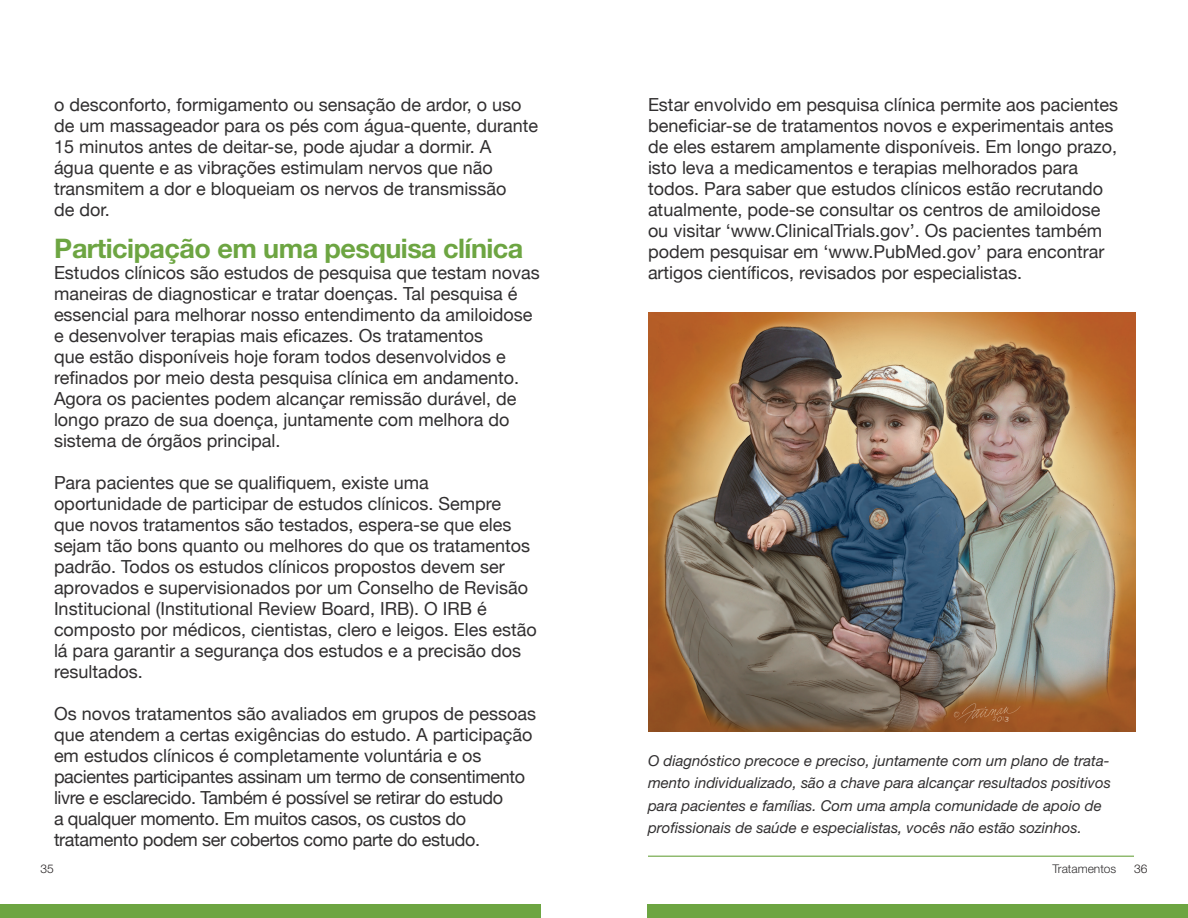
<style>
.page{position:relative;width:1188px;height:918px;background:#fff}
.page>*{position:absolute;margin:0;border:0;box-sizing:border-box;transform-origin:0 0}
.t1{font:700 27px "Helvetica Neue";letter-spacing:-.02em;color:#6da542}
.t2{font:18px/21px "Helvetica Neue";color:#312f30}
.t3{font:18px/21px "Helvetica Neue";letter-spacing:-.02em;color:#312f30}
.t4{font:italic 15px/22.5px "Helvetica Neue";color:#312f30}
.t5{font:300 12px "Helvetica Neue";color:#312f30}
.t6{font:300 12px "Helvetica Neue";color:#231f20}
</style>
<div class="page">
<div style="left:647px;top:904px;width:541px;height:14px;background:#6da542"></div>
<div style="left:0;top:904px;width:541px;height:14px;background:#6da542"></div>
<img style="left:648px;top:313px;width:488px;height:419px">
<hr style="left:648px;top:856px;width:486px;height:1px;background:#6da542">
<p class="t2" style="left:648px;top:94px;width:472px">Estar envolvido em pesquisa clínica permite aos pacientes beneficiar-se de tratamentos novos e experimentais antes de eles estarem amplamente disponíveis. Em longo prazo, isto leva a medicamentos e terapias melhorados para todos. Para saber que estudos clínicos estão recrutando atualmente, pode-se consultar os centros de amiloidose ou visitar ‘www.ClinicalTrials.gov’. Os pacientes também podem pesquisar em ‘www.PubMed.gov’ para encontrar artigos científicos, revisados por especialistas.</p>
<p class="t2" style="left:54px;top:94px;width:486px">o desconforto, formigamento ou sensação de ardor, o uso de um massageador para os pés com água-quente, durante 15 minutos antes de deitar-se, pode ajudar a dormir. A<br>água quente e as vibrações estimulam nervos que não transmitem a dor e bloqueiam os nervos de transmissão<br>de dor.</p>
<h1 class="t1" style="left:54px;top:231px;width:471px">Participação em uma pesquisa clínica</h1>
<p class="t2" style="left:54px;top:262px;width:487px">Estudos clínicos são estudos de pesquisa que testam novas maneiras de diagnosticar e tratar doenças. Tal pesquisa é essencial para melhorar nosso entendimento da amiloidose e desenvolver terapias mais eficazes. Os tratamentos<br>que estão disponíveis hoje foram todos desenvolvidos e refinados por meio desta pesquisa clínica em andamento.<br>Agora os pacientes podem alcançar remissão durável, de longo prazo de sua doença, juntamente com melhora do sistema de órgãos principal.</p>
<p class="t2" style="left:54px;top:472px;width:484px">Para pacientes que se qualifiquem, existe uma oportunidade de participar de estudos clínicos. Sempre<br>que novos tratamentos são testados, espera-se que eles sejam tão bons quanto ou melhores do que os tratamentos padrão. Todos os estudos clínicos propostos devem ser aprovados e supervisionados por um Conselho de Revisão Institucional (Institutional Review Board, IRB). O IRB é composto por médicos, cientistas, clero e leigos. Eles estão lá para garantir a segurança dos estudos e a precisão dos resultados.</p>
<p class="t3" style="left:54px;top:703px;width:484px">Os novos tratamentos são avaliados em grupos de pessoas que atendem a certas exigências do estudo. A participação em estudos clínicos é completamente voluntária e os pacientes participantes assinam um termo de consentimento livre e esclarecido. Também é possível se retirar do estudo<br>a qualquer momento. Em muitos casos, os custos do tratamento podem ser cobertos como parte do estudo.</p>
<p class="t4" style="left:648px;top:749px;width:464px">O diagnóstico precoce e preciso, juntamente com um plano de trata&shy;mento individualizado, são a chave para alcançar resultados positivos para pacientes e famílias. Com uma ampla comunidade de apoio de profissionais de saúde e especialistas, vocês não estão sozinhos.</p>
<p class="t5" style="left:1052px;top:862px;width:66px">Tratamentos</p>
<p class="t6" style="left:41px;top:862px;width:15px">35</p>
<p class="t6" style="left:1134px;top:862px;width:15px">36</p>
</div>
